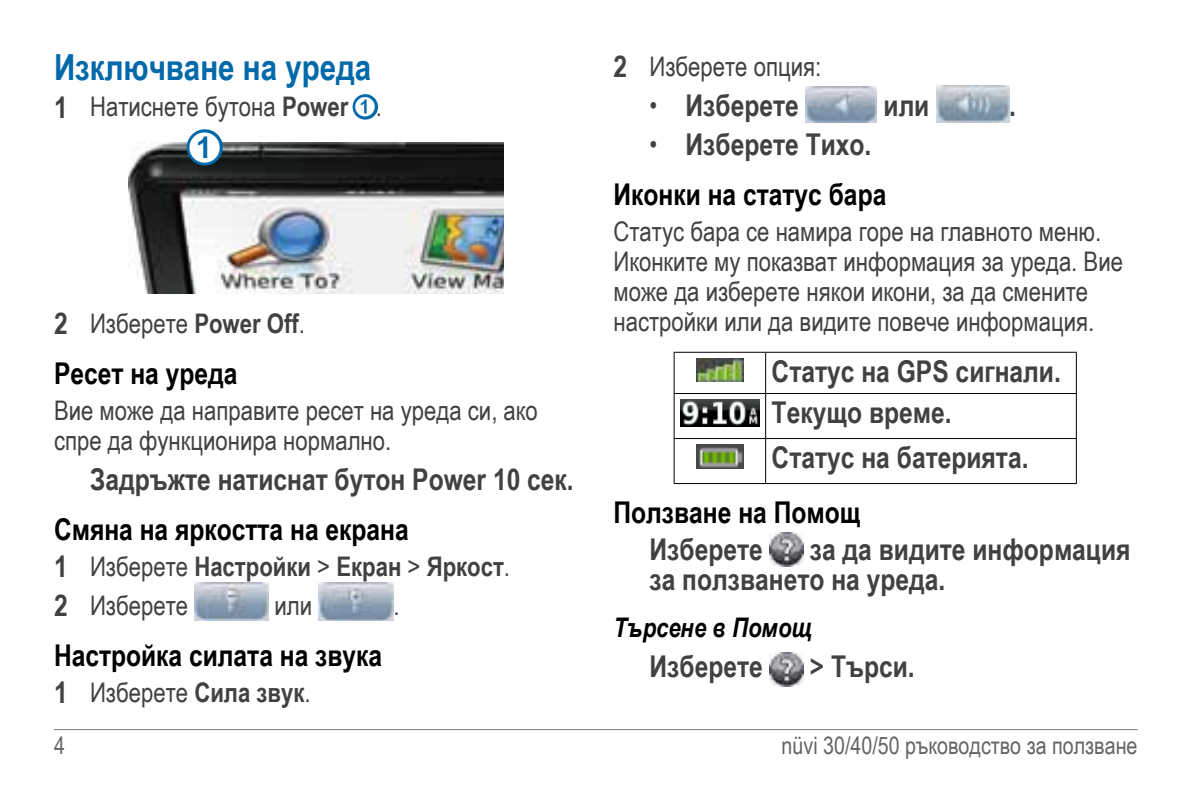
<style>
.page{position:relative;width:1191px;height:808px;background:#fff}
.page>*{position:absolute;margin:0;border:0;box-sizing:border-box;transform-origin:0 0}
.t1{font:42px "Arial Unicode MS";color:#fff}
.t2{font:700 36px "Arial Narrow";color:#0069aa}
.t3{font:700 30px/41.4px "Arial Narrow";color:#414042}
.t4{font:700 30px/49.5px "Arial Narrow";color:#000}
.t5{font:27px/30px "Arial Narrow";color:#414042}
.t6{font:700 27px/39px "Arial Narrow";color:#414042}
.t7{font:italic 700 27px "Arial Narrow";color:#000}
.t8{font:24px "Arial Narrow";color:#636466}
.s1{font-weight:700;font-size:30px}
.s2{font-weight:700}
.s3{font-family:"Arial Unicode MS";color:#fff}
.s4{font-size:30px}
.s5{font-weight:400}
.s6{font-weight:400;font-size:27px}
.s7{font-weight:400;font-size:27px;color:#414042}
.s8{color:#414042}
</style>
<div class="page">
<hr style="left:54px;top:729px;width:1083px;height:1px;background:#77787b">
<svg style="left:352px;top:94px;width:26px;height:26px"></svg>
<img style="left:128px;top:143px;width:375px;height:151px">
<svg style="left:183px;top:129px;width:44px;height:39px;background:#3a7090"></svg>
<img style="left:194px;top:583px;width:74px;height:38px">
<img style="left:318px;top:583px;width:76px;height:38px">
<img style="left:805px;top:87px;width:71px;height:35px">
<img style="left:936px;top:86px;width:73px;height:36px">
<hr style="left:673px;top:352px;width:92px;height:1px;background:#000">
<hr style="left:673px;top:353px;width:1px;height:40px;background:#000">
<hr style="left:765px;top:352px;width:311px;height:1px;background:#000">
<hr style="left:765px;top:353px;width:1px;height:40px;background:#000">
<hr style="left:1075px;top:353px;width:1px;height:40px;background:#000">
<hr style="left:673px;top:393px;width:92px;height:1px;background:#000">
<hr style="left:673px;top:394px;width:1px;height:44px;background:#000">
<hr style="left:765px;top:393px;width:311px;height:1px;background:#000">
<hr style="left:765px;top:394px;width:1px;height:44px;background:#000">
<hr style="left:1075px;top:394px;width:1px;height:44px;background:#000">
<hr style="left:673px;top:438px;width:92px;height:1px;background:#000">
<hr style="left:673px;top:439px;width:1px;height:44px;background:#000">
<hr style="left:765px;top:438px;width:311px;height:1px;background:#000">
<hr style="left:765px;top:439px;width:1px;height:44px;background:#000">
<hr style="left:1075px;top:439px;width:1px;height:44px;background:#000">
<hr style="left:673px;top:483px;width:92px;height:1px;background:#000">
<hr style="left:765px;top:483px;width:311px;height:1px;background:#000">
<img style="left:696px;top:358px;width:47px;height:23px">
<img style="left:680px;top:399px;width:79px;height:27px">
<img style="left:696px;top:444px;width:47px;height:25px">
<img style="left:769px;top:532px;width:34px;height:34px">
<img style="left:769px;top:652px;width:34px;height:34px">
<h2 class="t2" style="left:54px;top:40px;width:319px">Изключване на уреда</h2>
<p class="t5" style="left:54px;top:91px;width:329px"><span class="s1">1</span> Натиснете бутона <span class="s2">Power</span> <span class="s3">➊</span>.</p>
<h1 class="t1" style="left:188px;top:117px;width:35px">➊</h1>
<p class="t5" style="left:54px;top:307px;width:253px"><span class="s1">2</span> Изберете <span class="s2">Power Off</span>.</p>
<p class="t4" style="left:54px;top:347px;width:185px">Ресет на уреда</p>
<p class="t5" style="left:54px;top:394px;width:485px">Вие може да направите ресет на уреда си, ако спре да функционира нормално.</p>
<p class="t3" style="left:90px;top:458px;width:485px">Задръжте натиснат бутон Power 10 сек.</p>
<p class="t4" style="left:54px;top:503px;width:356px">Смяна на яркостта на екрана</p>
<p class="t6" style="left:54px;top:545px;width:457px"><span class="s4">1</span> <span class="s5">Изберете</span> Настройки <span class="s5">&gt;</span> Екран <span class="s5">&gt;</span> Яркост<span class="s5">.<br></span><span class="s4">2</span> <span class="s5">Изберете</span></p>
<p class="t5" style="left:274px;top:589px;width:39px">или</p>
<p class="t5" style="left:394px;top:589px;width:8px">.</p>
<p class="t4" style="left:54px;top:629px;width:330px">Настройка силата на звука</p>
<p class="t5" style="left:54px;top:676px;width:258px"><span class="s1">1</span> Изберете <span class="s2">Сила звук</span>.</p>
<p class="t5" style="left:613px;top:50px;width:209px"><span class="s1">2</span> Изберете опция:</p>
<p class="t3" style="left:649px;top:84px;width:151px"><span class="s6">•</span> Изберете</p>
<p class="t3" style="left:883px;top:84px;width:47px">или</p>
<p class="t3" style="left:1009px;top:84px;width:8px">.</p>
<p class="t4" style="left:613px;top:119px;width:274px;text-indent:36px"><span class="s7">•</span> <span class="s8">Изберете Тихо.<br></span>Иконки на статус бара</p>
<p class="t5" style="left:613px;top:215px;width:511px">Статус бара се намира горе на главното меню.<br>Иконките му показват информация за уреда. Вие може да изберете някои икони, за да смените настройки или да видите повече информация.</p>
<p class="t3" style="left:771px;top:349px;width:291px">Статус на GPS сигнали.<br>Текущо време.</p>
<p class="t3" style="left:771px;top:435px;width:258px">Статус на батерията.</p>
<p class="t4" style="left:613px;top:486px;width:248px">Ползване на Помощ</p>
<p class="t3" style="left:649px;top:528px;width:115px">Изберете</p>
<p class="t3" style="left:649px;top:533px;width:482px;line-height:30px;text-indent:160px">за да видите информация за ползването на уреда.</p>
<p class="t7" style="left:613px;top:607px;width:200px">Търсене в Помощ</p>
<p class="t3" style="left:649px;top:645px;width:115px">Изберете</p>
<p class="t3" style="left:810px;top:645px;width:106px">&gt; Търси.</p>
<p class="t8" style="left:54px;top:728px;width:12px">4</p>
<p class="t8" style="left:781px;top:728px;width:357px">nüvi 30/40/50 ръководство за ползване</p>
</div>
